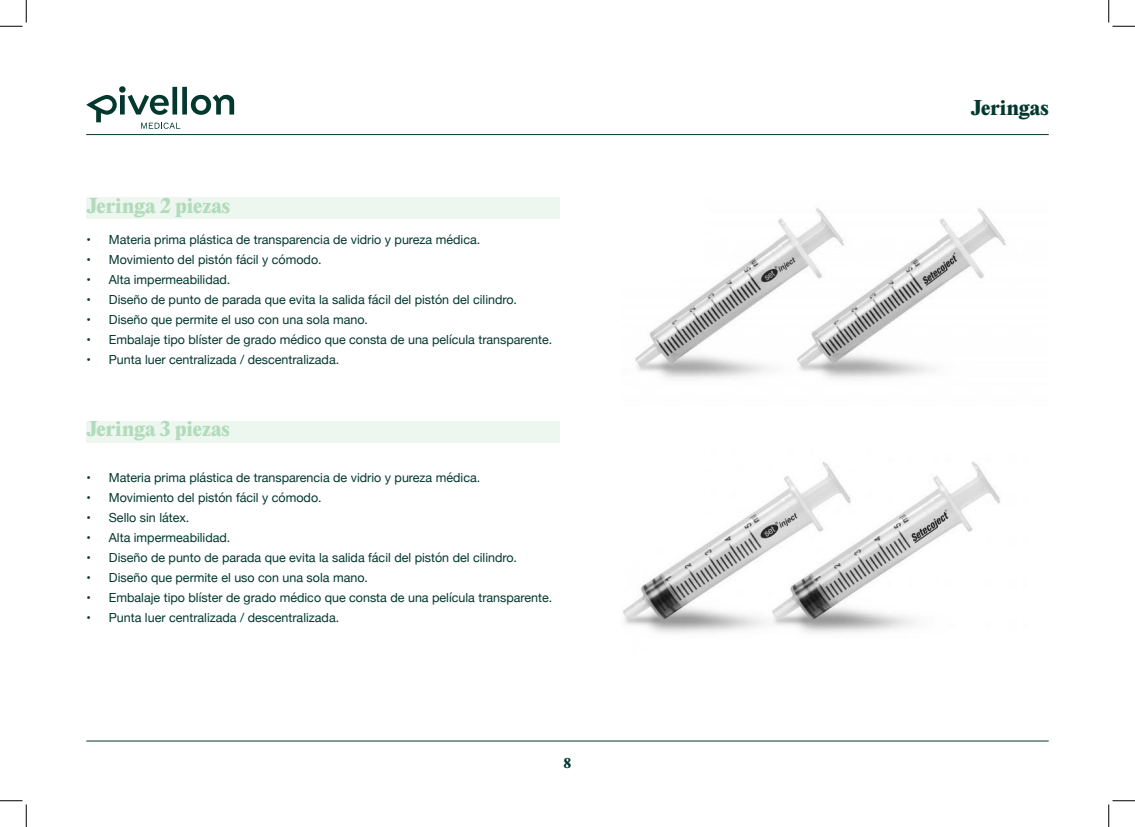
<style>
.page{position:relative;width:1135px;height:827px;background:#fff}
.page>*{position:absolute;margin:0;border:0;box-sizing:border-box;transform-origin:0 0}
.t1{font:800 18.75px "PP Editorial New";letter-spacing:-.01em;color:#b1dbbb}
.t2{font:800 18.75px "PP Editorial New";letter-spacing:-.02em;color:#02382e}
.t3{font:12.5px "Helvetica Neue";color:#02382d}
.t4{font:800 12.5px "PP Editorial New";color:#02382e}
</style>
<div class="page">
<hr style="left:86px;top:134px;width:963px;height:1px;background:#02382e">
<svg style="left:86px;top:86px;width:148px;height:43px"></svg>
<hr style="left:86px;top:740px;width:963px;height:1px;background:#02382e">
<img style="left:635px;top:208px;width:371px;height:171px">
<img style="left:623px;top:461px;width:378px;height:172px">
<div style="left:86px;top:198px;width:474px;height:21px;background:#edf7ef"></div>
<div style="left:86px;top:421px;width:474px;height:21px;background:#edf7ef"></div>
<svg style="left:0;top:0;width:27px;height:27px"></svg>
<svg style="left:0;top:800px;width:27px;height:27px"></svg>
<svg style="left:1108px;top:0;width:27px;height:27px"></svg>
<svg style="left:1108px;top:800px;width:27px;height:27px"></svg>
<p class="t1" style="left:86px;top:193px;width:145px">Jeringa 2 piezas</p>
<p class="t3" style="left:86px;top:230px;width:395px">• Materia prima plástica de transparencia de vidrio y pureza médica.</p>
<p class="t3" style="left:86px;top:250px;width:237px">• Movimiento del pistón fácil y cómodo.</p>
<p class="t3" style="left:86px;top:270px;width:146px">• Alta impermeabilidad.</p>
<p class="t3" style="left:86px;top:290px;width:432px">• Diseño de punto de parada que evita la salida fácil del pistón del cilindro.</p>
<p class="t3" style="left:86px;top:310px;width:283px">• Diseño que permite el uso con una sola mano.</p>
<p class="t3" style="left:86px;top:330px;width:467px">• Embalaje tipo blíster de grado médico que consta de una película transparente.</p>
<p class="t3" style="left:86px;top:350px;width:254px">• Punta luer centralizada / descentralizada.</p>
<p class="t1" style="left:86px;top:416px;width:145px">Jeringa 3 piezas</p>
<p class="t3" style="left:86px;top:468px;width:395px">• Materia prima plástica de transparencia de vidrio y pureza médica.</p>
<p class="t3" style="left:86px;top:488px;width:237px">• Movimiento del pistón fácil y cómodo.</p>
<p class="t3" style="left:86px;top:508px;width:105px">• Sello sin látex.</p>
<p class="t3" style="left:86px;top:528px;width:146px">• Alta impermeabilidad.</p>
<p class="t3" style="left:86px;top:548px;width:432px">• Diseño de punto de parada que evita la salida fácil del pistón del cilindro.</p>
<p class="t3" style="left:86px;top:568px;width:283px">• Diseño que permite el uso con una sola mano.</p>
<p class="t3" style="left:86px;top:588px;width:467px">• Embalaje tipo blíster de grado médico que consta de una película transparente.</p>
<p class="t3" style="left:86px;top:608px;width:254px">• Punta luer centralizada / descentralizada.</p>
<p class="t4" style="left:563px;top:754px;width:9px">8</p>
<p class="t2" style="left:971px;top:95px;width:79px">Jeringas</p>
</div>
